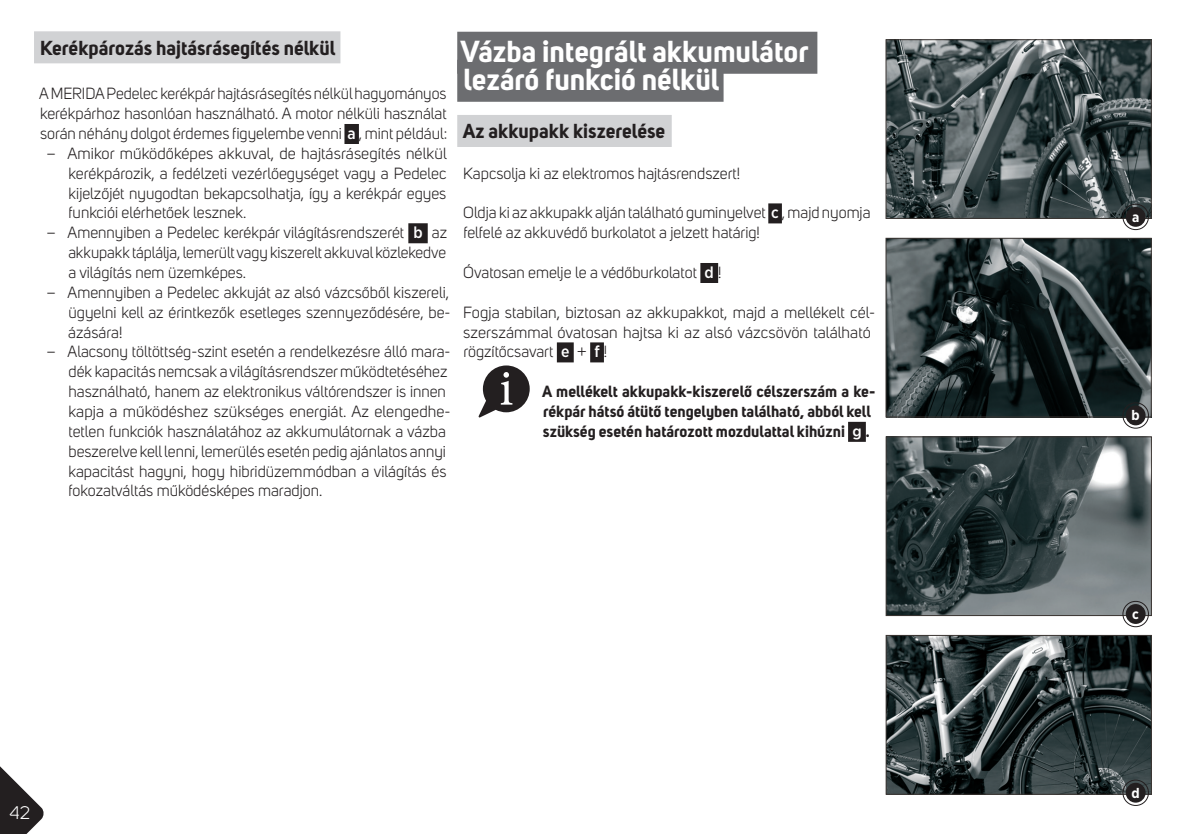
<style>
.page{position:relative;width:1191px;height:834px;background:#fff}
.page>*{position:absolute;margin:0;border:0;box-sizing:border-box;transform-origin:0 0}
.t1{font:700 30px/28px "Uni Sans";color:#fff}
.t2{font:700 20px "Uni Sans";color:#231f20}
.t3{font:18px "Uni Sans";color:#fff}
.t4{font:16px/19.8px "Uni Sans";color:#231f20;text-align:justify}
.t5{font:700 16px/19.8px "Uni Sans";color:#231f20}
.t6{font:700 14px "Gotham Narrow";color:#fff}
.s1{font-family:"Gotham Narrow";font-weight:500;color:#fff}
</style>
<div class="page">
<svg style="left:0;top:766px;width:44px;height:67px"></svg>
<img style="left:887px;top:41px;width:262px;height:176px">
<div style="left:885px;top:39px;width:266px;height:180px;border:1px solid #3b3532"></div>
<img style="left:887px;top:240px;width:262px;height:175px">
<div style="left:885px;top:238px;width:266px;height:179px;border:1px solid #3b3532"></div>
<div style="left:34px;top:31px;width:306px;height:32px;background:#d1d2d4"></div>
<div style="left:344px;top:124px;width:15px;height:20px;background:#231f20"></div>
<div style="left:408px;top:223px;width:20px;height:20px;background:#231f20"></div>
<div style="left:457px;top:32px;width:360px;height:42px;background:#6c6d70"></div>
<div style="left:457px;top:60px;width:266px;height:42px;background:#6c6d70"></div>
<div style="left:457px;top:115px;width:214px;height:32px;background:#d1d2d4"></div>
<div style="left:768px;top:203px;width:14px;height:20px;background:#231f20"></div>
<div style="left:700px;top:263px;width:18px;height:20px;background:#231f20"></div>
<div style="left:557px;top:342px;width:17px;height:20px;background:#231f20"></div>
<div style="left:590px;top:342px;width:14px;height:20px;background:#231f20"></div>
<div style="left:848px;top:422px;width:18px;height:20px;background:#231f20"></div>
<img style="left:888px;top:438px;width:261px;height:175px">
<div style="left:886px;top:436px;width:265px;height:179px;border:1px solid #3b3532"></div>
<img style="left:888px;top:637px;width:261px;height:155px">
<div style="left:886px;top:635px;width:265px;height:159px;border:1px solid #3b3532"></div>
<svg style="left:478px;top:365px;width:52px;height:52px"></svg>
<div style="left:1125px;top:207px;width:20px;height:20px;background:#231f20;border-radius:50%"></div>
<div style="left:1122px;top:204px;width:26px;height:26px;border:1px solid #231f20;border-radius:13px"></div>
<div style="left:1125px;top:405px;width:20px;height:20px;background:#231f20;border-radius:50%"></div>
<div style="left:1122px;top:402px;width:26px;height:26px;border:1px solid #231f20;border-radius:13px"></div>
<div style="left:1125px;top:604px;width:20px;height:19px;background:#231f20;border-radius:50%"></div>
<div style="left:1122px;top:601px;width:26px;height:26px;border:1px solid #231f20;border-radius:13px"></div>
<div style="left:1125px;top:782px;width:20px;height:20px;background:#231f20;border-radius:50%"></div>
<div style="left:1122px;top:779px;width:26px;height:26px;border:1px solid #231f20;border-radius:13px"></div>
<p class="t2" style="left:40px;top:35px;width:297px">Kerékpározás hajtásrásegítés nélkül</p>
<p class="t4" style="left:39px;top:84px;width:409px">A MERIDA Pedelec kerékpár hajtásrásegítés nélkül hagyományos kerékpárhoz hasonlóan használható. A motor nélküli használat során néhány dolgot érdemes figyelembe venni <span class="s1">a</span> , mint például:</p>
<p class="t4" style="left:69px;top:143px;width:380px;text-indent:-22px">– Amikor működőképes akkuval, de hajtásrásegítés nélkül kerékpározik, a fedélzeti vezérlőegységet vagy a Pedelec kijelzőjét nyugodtan bekapcsolhatja, így a kerékpár egyes funkciói elérhetőek lesznek.</p>
<p class="t4" style="left:68px;top:223px;width:380px;text-indent:-22px">– Amennyiben a Pedelec kerékpár világításrendszerét <span class="s1">b</span> az akkupakk táplálja, lemerült vagy kiszerelt akkuval közlekedve a világítás nem üzemképes.</p>
<p class="t4" style="left:68px;top:282px;width:384px;text-indent:-22px">– Amennyiben a Pedelec akkuját az alsó vázcsőből kiszereli, ügyelni kell az érintkezők esetleges szennyeződésére, be&shy;ázására!</p>
<p class="t4" style="left:69px;top:342px;width:383px;text-align:left;text-indent:-22px">– Alacsony töltöttség-szint esetén a rendelkezésre álló mara&shy;dék kapacitás nemcsak a világításrendszer működtetéséhez használható, hanem az elektronikus váltórendszer is innen kapja a működéshez szükséges energiát. Az elengedhe&shy;tetlen funkciók használatához az akkumulátornak a vázba beszerelve kell lenni, lemerülés esetén pedig ajánlatos annyi kapacitást hagyni, hogy hibridüzemmódban a világítás és fokozatváltás működésképes maradjon.</p>
<h1 class="t1" style="left:460px;top:38px;width:349px">Vázba integrált akkumulátor lezáró funkció nélkül</h1>
<p class="t2" style="left:463px;top:119px;width:204px">Az akkupakk kiszerelése</p>
<p class="t4" style="left:463px;top:163px;width:278px">Kapcsolja ki az elektromos hajtásrendszert!</p>
<p class="t4" style="left:463px;top:203px;width:409px">Oldja ki az akkupakk alján található guminyelvet <span class="s1">c</span> , majd nyomja felfelé az akkuvédő burkolatot a jelzett határig!</p>
<p class="t4" style="left:463px;top:262px;width:260px">Óvatosan emelje le a védőburkolatot <span class="s1">d</span> !</p>
<p class="t4" style="left:463px;top:302px;width:413px;text-align:left">Fogja stabilan, biztosan az akkupakkot, majd a mellékelt cél&shy;szerszámmal óvatosan hajtsa ki az alsó vázcsövön található rögzítőcsavart <span class="s1">e</span> + <span class="s1">f</span> !</p>
<p class="t5" style="left:542px;top:381px;width:335px">A mellékelt akkupakk-kiszerelő célszerszám a ke&shy;rékpár hátsó átütő tengelyben található, abból kell szükség esetén határozott mozdulattal kihúzni <span class="s1">g</span> .</p>
<p class="t3" style="left:10px;top:802px;width:22px">42</p>
<p class="t6" style="left:1132px;top:208px;width:9px">a</p>
<p class="t6" style="left:1131px;top:406px;width:10px">b</p>
<p class="t6" style="left:1132px;top:605px;width:8px">c</p>
<p class="t6" style="left:1131px;top:783px;width:10px">d</p>
</div>
